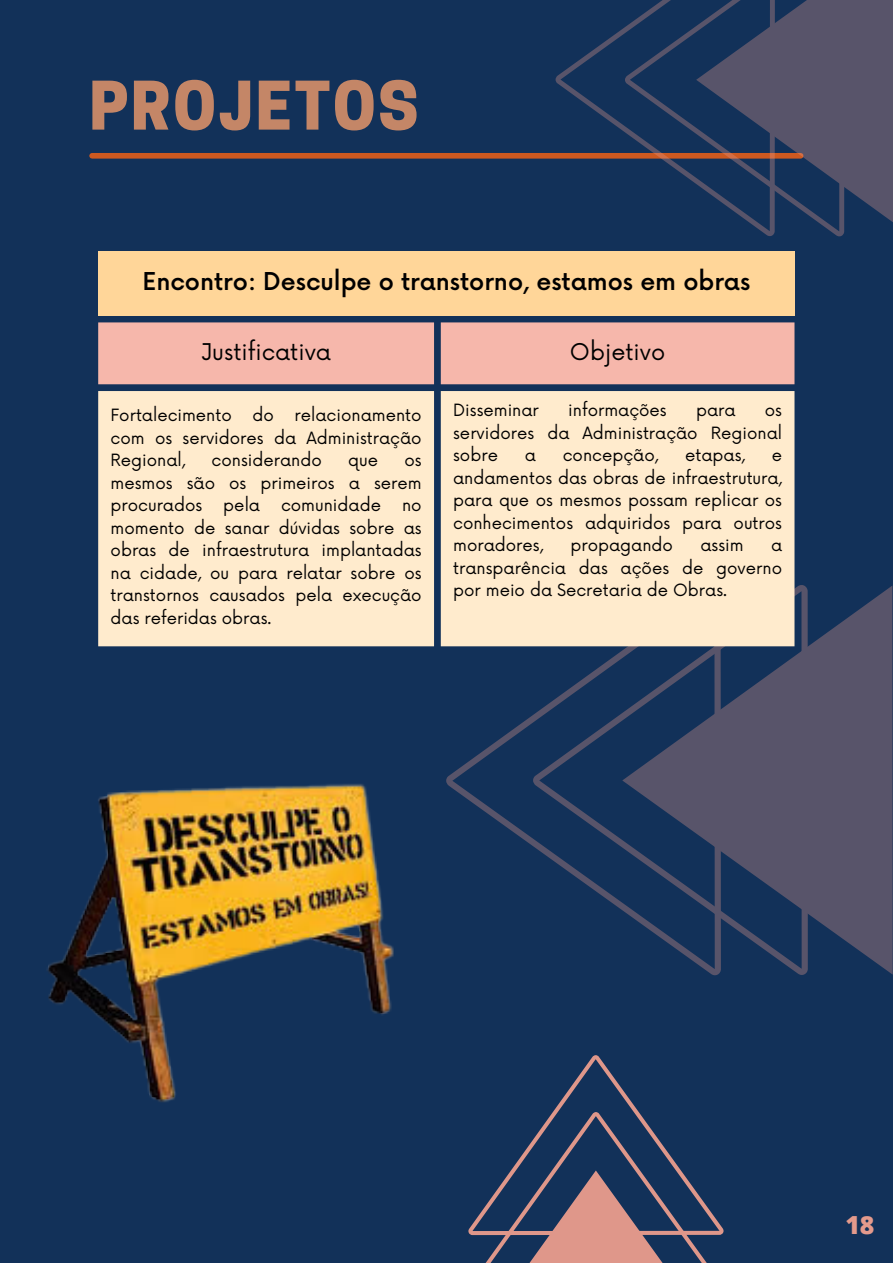
<style>
.page{position:relative;width:893px;height:1264px;background:#fff}
.page>*{position:absolute;margin:0;border:0;box-sizing:border-box;transform-origin:0 0}
.t1{font:800 62.7px "Cooper Hewitt";letter-spacing:.04em;color:#c48667}
.t2{font:800 24.9px "Open Sans";color:#e49a8c}
.t3{font:500 24px "Now";color:#000}
.t4{font:22.5px "Now";color:#000}
.t5{font:16.5px/22.5px "Now";color:#000;text-align:justify}
</style>
<div class="page">
<div style="left:0;top:0;width:892px;height:1262px;background:#123159"></div>
<div style="left:92px;top:153px;width:708px;height:6px;background:#cd5920"></div>
<svg style="left:844px;top:0;width:48px;height:232px;background:#4f4f67"></svg>
<svg style="left:774px;top:0;width:70px;height:236px;fill:#58546a"></svg>
<svg style="left:555px;top:0;width:219px;height:236px"></svg>
<svg style="left:807px;top:586px;width:85px;height:388px;fill:#58546a"></svg>
<svg style="left:720px;top:585px;width:87px;height:389px;fill:#58546a"></svg>
<svg style="left:446px;top:646px;width:274px;height:329px"></svg>
<div style="left:98px;top:251px;width:696px;height:65px;background:#ffd699"></div>
<div style="left:98px;top:322px;width:696px;height:62px;background:#f6b7ab"></div>
<div style="left:98px;top:391px;width:696px;height:255px;background:#ffebcd"></div>
<svg style="left:470px;top:1234px;width:252px;height:28px"></svg>
<svg style="left:468px;top:1055px;width:255px;height:179px"></svg>
<img style="left:47px;top:780px;width:422px;height:325px">
<p class="t1" style="left:89px;top:83px;width:330px">PROJETOS</p>
<p class="t3" style="left:142px;top:268px;width:609px">Encontro: Desculpe o transtorno, estamos em obras</p>
<p class="t4" style="left:201px;top:339px;width:131px">Justificativa</p>
<p class="t4" style="left:570px;top:339px;width:97px">Objetivo</p>
<p class="t5" style="left:111px;top:405px;width:123px">Fortalecimento</p>
<p class="t5" style="left:252px;top:405px;width:23px">do</p>
<p class="t5" style="left:453px;top:400px;width:87px">Disseminar</p>
<p class="t5" style="left:568px;top:400px;width:100px">informações</p>
<p class="t5" style="left:696px;top:400px;width:41px">para</p>
<p class="t5" style="left:111px;top:405px;width:312px;text-indent:184px">relacionamento com os servidores da Administração Regional,</p>
<p class="t5" style="left:453px;top:400px;width:330px;text-indent:312px">os servidores da Administração Regional sobre</p>
<p class="t5" style="left:525px;top:445px;width:13px">a</p>
<p class="t5" style="left:562px;top:445px;width:97px">concepção,</p>
<p class="t5" style="left:685px;top:445px;width:61px">etapas,</p>
<p class="t5" style="left:212px;top:450px;width:112px">considerando</p>
<p class="t5" style="left:348px;top:450px;width:31px">que</p>
<p class="t5" style="left:453px;top:445px;width:330px;text-indent:318px">e andamentos das obras de infraestrutura, para que os mesmos possam replicar os conhecimentos adquiridos para outros moradores,</p>
<p class="t5" style="left:111px;top:450px;width:312px;text-indent:294px">os mesmos são os primeiros a serem procurados</p>
<p class="t5" style="left:223px;top:495px;width:38px">pela</p>
<p class="t5" style="left:281px;top:495px;width:101px">comunidade</p>
<p class="t5" style="left:111px;top:495px;width:312px;text-indent:291px">no momento de sanar dúvidas sobre as obras de infraestrutura implantadas na cidade, ou para relatar sobre os transtornos causados pela execução das referidas obras.</p>
<p class="t5" style="left:570px;top:535px;width:104px">propagando</p>
<p class="t5" style="left:700px;top:535px;width:45px">assim</p>
<p class="t5" style="left:453px;top:535px;width:330px;text-indent:318px">a transparência das ações de governo por meio da Secretaria de Obras.</p>
<p class="t2" style="left:845px;top:1206px;width:31px">18</p>
</div>
